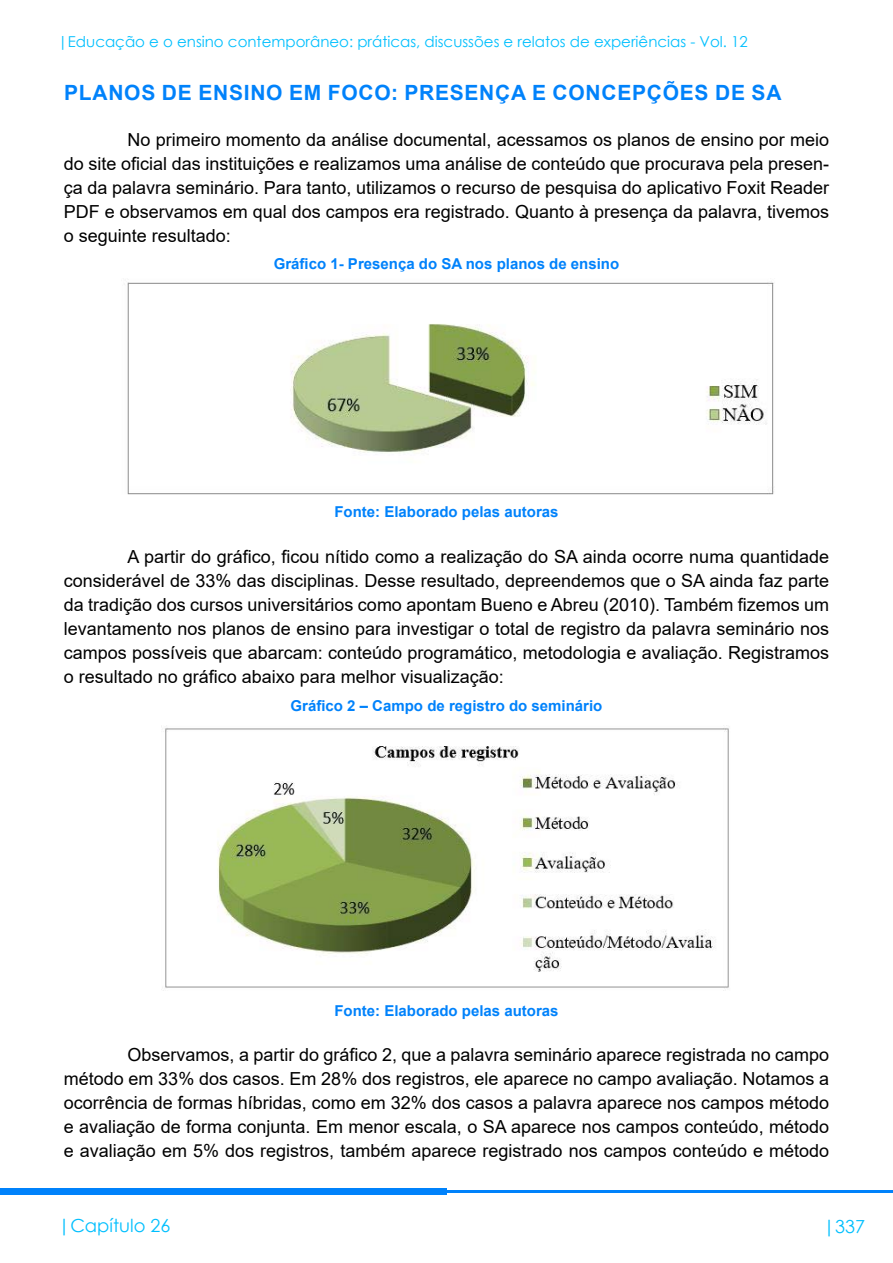
<style>
.page{position:relative;width:893px;height:1263px;background:#fff}
.page>*{position:absolute;margin:0;border:0;box-sizing:border-box;transform-origin:0 0}
.t1{font:700 21px "Arial";letter-spacing:.035em;color:#0082fb}
.t2{font:18px/24px "Arial";color:#000;text-align:justify}
.t3{font:18px "Century Gothic";color:#00bffe}
.t4{font:700 15px "Arial";color:#0082fb}
.t5{font:15px "Century Gothic";color:#00bffe}
</style>
<div class="page">
<div style="left:0;top:1188px;width:446px;height:7px;background:#0082fb"></div>
<hr style="left:446px;top:1191px;width:447px;height:2px;background:#0082fb">
<img style="left:127px;top:282px;width:647px;height:213px">
<img style="left:165px;top:728px;width:564px;height:261px">
<p class="t5" style="left:58px;top:32px;width:691px">|Educação e o ensino contemporâneo: práticas, discussões e relatos de experiências - Vol. 12</p>
<p class="t1" style="left:64px;top:78px;width:719px">PLANOS DE ENSINO EM FOCO: PRESENÇA E CONCEPÇÕES DE SA</p>
<p class="t2" style="left:64px;top:127px;width:767px;text-indent:64px">No primeiro momento da análise documental, acessamos os planos de ensino por meio do site oficial das instituições e realizamos uma análise de conteúdo que procurava pela presen&shy;ça da palavra seminário. Para tanto, utilizamos o recurso de pesquisa do aplicativo Foxit Reader PDF e observamos em qual dos campos era registrado. Quanto à presença da palavra, tivemos o seguinte resultado:</p>
<p class="t4" style="left:274px;top:254px;width:347px">Gráfico 1- Presença do SA nos planos de ensino</p>
<p class="t4" style="left:334px;top:502px;width:226px">Fonte: Elaborado pelas autoras</p>
<p class="t2" style="left:64px;top:544px;width:767px;text-indent:64px">A partir do gráfico, ficou nítido como a realização do SA ainda ocorre numa quantidade considerável de 33% das disciplinas. Desse resultado, depreendemos que o SA ainda faz parte da tradição dos cursos universitários como apontam Bueno e Abreu (2010). Também fizemos um levantamento nos planos de ensino para investigar o total de registro da palavra seminário nos campos possíveis que abarcam: conteúdo programático, metodologia e avaliação. Registramos o resultado no gráfico abaixo para melhor visualização:</p>
<p class="t4" style="left:291px;top:695px;width:313px">Gráfico 2 – Campo de registro do seminário</p>
<p class="t4" style="left:334px;top:1000px;width:226px">Fonte: Elaborado pelas autoras</p>
<p class="t2" style="left:64px;top:1043px;width:767px;text-indent:64px">Observamos, a partir do gráfico 2, que a palavra seminário aparece registrada no campo método em 33% dos casos. Em 28% dos registros, ele aparece no campo avaliação. Notamos a ocorrência de formas híbridas, como em 32% dos casos a palavra aparece nos campos método e avaliação de forma conjunta. Em menor escala, o SA aparece nos campos conteúdo, método e avaliação em 5% dos registros, também aparece registrado nos campos conteúdo e método</p>
<p class="t3" style="left:58px;top:1213px;width:114px">|Capítulo 26</p>
<p class="t3" style="left:823px;top:1214px;width:44px">|337</p>
</div>
